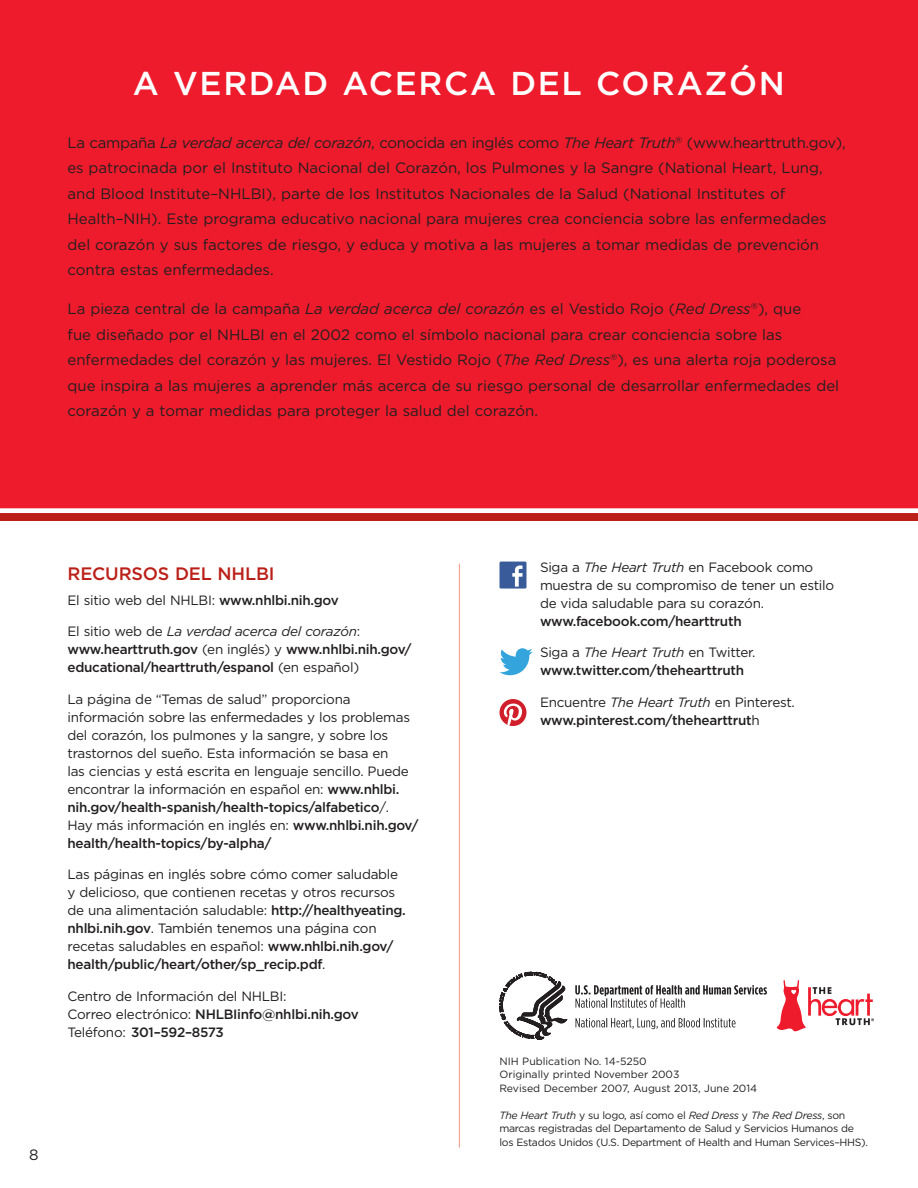
<style>
.page{position:relative;width:918px;height:1188px;background:#fff}
.page>*{position:absolute;margin:0;border:0;box-sizing:border-box;transform-origin:0 0}
.t1{font:500 33px "Gotham";letter-spacing:.05em;color:#fff}
.t2{font:500 18px "Gotham";letter-spacing:-.01em;color:#bb2018}
.t3{font:15px/25.5px "Gotham";color:#231f20}
.t4{font:13.5px/18px "Gotham";letter-spacing:-.02em;color:#231f20}
.t5{font:500 13.5px/18px "Gotham";letter-spacing:-.02em;color:#231f20}
.t6{font:10.5px/13.5px "Gotham";letter-spacing:-.03em;color:#231f20}
.t7{font:10.5px/13.5px "Gotham";color:#231f20}
.s1{font-style:italic}
.s2{font-weight:500}
.s3{font-weight:400}
.s4{font-weight:400;font-style:italic}
</style>
<div class="page">
<div style="left:0;top:0;width:918px;height:511px;background:#ee1b2c"></div>
<div style="left:0;top:512px;width:918px;height:9px;background:#bb2018"></div>
<div style="left:0;top:508px;width:918px;height:5px;background:#fff"></div>
<hr style="left:459px;top:564px;width:1px;height:584px;background:#f59680">
<svg style="left:500px;top:562px;width:27px;height:27px"></svg>
<svg style="left:499px;top:648px;width:34px;height:27px"></svg>
<svg style="left:500px;top:699px;width:27px;height:27px"></svg>
<svg style="left:777px;top:980px;width:97px;height:51px"></svg>
<svg style="left:500px;top:972px;width:67px;height:68px"></svg>
<svg style="left:575px;top:985px;width:192px;height:23px"></svg>
<svg style="left:576px;top:1018px;width:160px;height:11px"></svg>
<h2 class="t1" style="left:133px;top:65px;width:654px">A VERDAD ACERCA DEL CORAZÓN</h2>
<p class="t3" style="left:68px;top:129px;width:780px">La campaña <span class="s1">La verdad acerca del corazón</span>, conocida en inglés como <span class="s1">The Heart Truth</span><sup>®</sup> (www.hearttruth.gov), es patrocinada por el Instituto Nacional del Corazón, los Pulmones y la Sangre (National Heart, Lung, and Blood Institute–NHLBI), parte de los Institutos Nacionales de la Salud (National Institutes of Health–NIH). Este programa educativo nacional para mujeres crea conciencia sobre las enfermedades del corazón y sus factores de riesgo, y educa y motiva a las mujeres a tomar medidas de prevención contra estas enfermedades.</p>
<p class="t3" style="left:67px;top:296px;width:773px">La pieza central de la campaña <span class="s1">La verdad acerca del corazón</span> es el Vestido Rojo (<span class="s1">Red Dress</span><sup>®</sup>), que<br>fue diseñado por el NHLBI en el 2002 como el símbolo nacional para crear conciencia sobre las enfermedades del corazón y las mujeres. El Vestido Rojo (<span class="s1">The Red Dress</span><sup>®</sup>), es una alerta roja poderosa que inspira a las mujeres a aprender más acerca de su riesgo personal de desarrollar enfermedades del corazón y a tomar medidas para proteger la salud del corazón.</p>
<h3 class="t2" style="left:68px;top:563px;width:209px">RECURSOS DEL NhLbI</h3>
<p class="t4" style="left:68px;top:591px;width:273px">El sitio web del NHLBI: <span class="s2">www.nhlbi.nih.gov</span></p>
<p class="t5" style="left:68px;top:622px;width:346px"><span class="s3">El sitio web de</span> <span class="s4">La verdad acerca del corazón</span><span class="s3">: </span>www.hearttruth.gov <span class="s3">(en inglés) y</span> www.nhlbi.nih.gov/ educational/hearttruth/espanol <span class="s3">(en español)</span></p>
<p class="t4" style="left:68px;top:690px;width:353px">La página de “Temas de salud” proporciona información sobre las enfermedades y los problemas del corazón, los pulmones y la sangre, y sobre los trastornos del sueño. Esta información se basa en<br>las ciencias y está escrita en lenguaje sencillo. Puede encontrar la información en español en: <span class="s2">www.nhlbi. nih.gov/health-spanish/health-topics/alfabetico</span>/.<br>Hay más información en inglés en: <span class="s2">www.nhlbi.nih.gov/ health/health-topics/by-alpha/</span></p>
<p class="t4" style="left:67px;top:865px;width:340px">Las páginas en inglés sobre cómo comer saludable y delicioso, que contienen recetas y otros recursos de una alimentación saludable: <span class="s2">http://healthyeating. nhlbi.nih.gov</span>. También tenemos una página con recetas saludables en español: <span class="s2">www.nhlbi.nih.gov/ health/public/heart/other/sp_recip.pdf</span>.</p>
<p class="t4" style="left:68px;top:987px;width:293px">Centro de Información del NHLBI:<br>Correo electrónico: <span class="s2">NhLbIinfo@nhlbi.nih.gov<br></span>Teléfono: <span class="s2">301–592–8573</span></p>
<p class="t3" style="left:29px;top:1142px;width:11px">8</p>
<p class="t4" style="left:540px;top:558px;width:296px">Siga a <span class="s1">The Heart Truth</span> en Facebook como muestra de su compromiso de tener un estilo de vida saludable para su corazón. <span class="s2">www.facebook.com/hearttruth</span></p>
<p class="t5" style="left:540px;top:643px;width:217px"><span class="s3">Siga a</span> <span class="s4">The Heart Truth</span> <span class="s3">en Twitter. </span>www.twitter.com/thehearttruth</p>
<p class="t5" style="left:540px;top:693px;width:256px"><span class="s3">Encuentre</span> <span class="s4">The Heart Truth</span> <span class="s3">en Pinterest. </span>www.pinterest.com/thehearttrut<span class="s3">h</span></p>
<p class="t7" style="left:500px;top:1054px;width:259px">NIH Publication No. 14-5250<br>Originally printed November 2003<br>Revised December 2007, August 2013, June 2014</p>
<p class="t6" style="left:500px;top:1108px;width:370px"><span class="s1">The Heart Truth</span> y su logo, así como el <span class="s1">Red Dress</span> y <span class="s1">The Red Dress</span>, son marcas registradas del Departamento de Salud y Servicios Humanos de los Estados Unidos (U.S. Department of Health and Human Services–HHS).</p>
</div>
